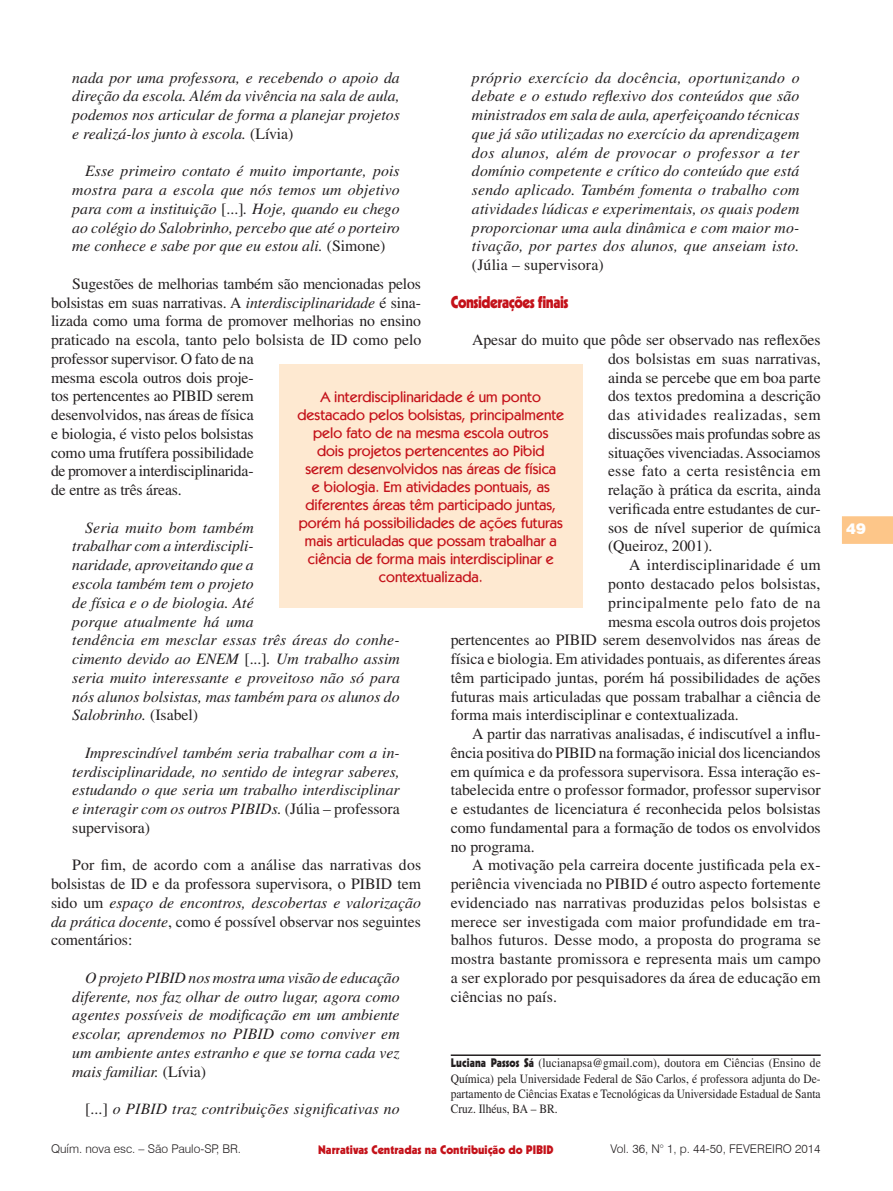
<style>
.page{position:relative;width:893px;height:1191px;background:#fff}
.page>*{position:absolute;margin:0;border:0;box-sizing:border-box;transform-origin:0 0}
.Seção{font:900 16.5px "Kabel";letter-spacing:-.03em;color:#c4121a;scale:.9 1}
.t1{font:15.75px/18.8px "Times";color:#231f20;text-align:justify}
.Citacao{font:italic 15.75px/18.8px "Times";color:#231f20;text-align:justify}
.t2{font:15.75px "Times";letter-spacing:.03em;color:#231f20}
.Olho{font:500 15px/18px "Kabel IT Cby BT";color:#c4121a;text-align:center}
.t3{font:900 15px "Swiss 721 BT";color:#fff}
.Credito_Autor{font:12.75px/15.3px "Times";color:#231f20;text-align:justify;scale:.9 1}
.t4{font:300 12px "Swiss 721 BT";color:#231f20}
.t5{font:900 12px "Kabel";color:#c4121a}
.s1{font-style:normal}
.s2{font-style:italic}
.s3{font-family:"Kabel";font-weight:900;font-size:12px}
</style>
<div class="page">
<svg style="left:842px;top:516px;width:51px;height:28px"></svg>
<hr style="left:451px;top:1054px;width:370px;height:2px;background:#231f20">
<div style="left:279px;top:364px;width:303px;height:244px;background:#fee9d1"></div>
<p class="Citacao" style="left:72px;top:68px;width:329px">nada por uma professora, e recebendo o apoio da direção da escola. Além da vivência na sala de aula, podemos nos articular de forma a planejar projetos e realizá-los junto à escola. <span class="s1">(Lívia)</span></p>
<p class="Citacao" style="left:72px;top:162px;width:329px;text-indent:13px">Esse primeiro contato é muito importante, pois mostra para a escola que nós temos um objetivo para com a instituição <span class="s1">[...]</span>. Hoje, quando eu chego ao colégio do Salobrinho, percebo que até o porteiro me conhece e sabe por que eu estou ali. <span class="s1">(Simone)</span></p>
<p class="t1" style="left:51px;top:274px;width:372px;text-align:left;text-indent:21px">Sugestões de melhorias também são mencionadas pelos bolsistas em suas narrativas. A <span class="s2">interdisciplinaridade</span> é sina&shy;lizada como uma forma de promover melhorias no ensino praticado na escola, tanto pelo bolsista de ID como pelo professor supervisor. O fato de na<br>mesma escola outros dois proje-<br>tos pertencentes ao PIBID serem<br>desenvolvidos, nas áreas de física<br>e biologia, é visto pelos bolsistas<br>como uma frutífera possibilidade<br>de promover a interdisciplinarida-<br>de entre as três áreas.</p>
<p class="Citacao" style="left:72px;top:518px;width:329px;text-align:left;text-indent:13px">Seria muito bom também<br>trabalhar com a interdiscipli-<br>naridade, aproveitando que a<br>escola também tem o projeto<br>de física e o de biologia. Até<br>porque atualmente há uma<br>tendência em mesclar essas três áreas do conhe&shy;cimento devido ao ENEM <span class="s1">[...]</span>. Um trabalho assim seria muito interessante e proveitoso não só para nós alunos bolsistas, mas também para os alunos do Salobrinho. <span class="s1">(Isabel)</span></p>
<p class="Citacao" style="left:72px;top:743px;width:329px;text-indent:13px">Imprescindível também seria trabalhar com a in&shy;terdisciplinaridade, no sentido de integrar saberes, estudando o que seria um trabalho interdisciplinar e interagir com os outros PIBIDs. <span class="s1">(Júlia – professora supervisora)</span></p>
<p class="t1" style="left:51px;top:855px;width:372px;text-indent:21px">Por fim, de acordo com a análise das narrativas dos bolsistas de ID e da professora supervisora, o PIBID tem sido um <span class="s2">espaço de encontros, descobertas e valorização da prática docente</span>, como é possível observar nos seguintes comentários:</p>
<p class="Citacao" style="left:72px;top:968px;width:329px;text-indent:13px">O projeto PIBID nos mostra uma visão de educação diferente, nos faz olhar de outro lugar, agora como agentes possíveis de modificação em um ambiente escolar, aprendemos no PIBID como conviver em um ambiente antes estranho e que se torna cada vez mais familiar. <span class="s1">(Lívia)</span></p>
<p class="Citacao" style="left:85px;top:1099px;width:316px"><span class="s1">[...]</span> o PIBID traz contribuições significativas no</p>
<p class="Citacao" style="left:472px;top:68px;width:329px">próprio exercício da docência, oportunizando o debate e o estudo reflexivo dos conteúdos que são ministrados em sala de aula, aperfeiçoando técnicas que já são utilizadas no exercício da aprendizagem dos alunos, além de provocar o professor a ter domínio competente e crítico do conteúdo que está sendo aplicado. Também fomenta o trabalho com atividades lúdicas e experimentais, os quais podem proporcionar uma aula dinâmica e com maior mo&shy;tivação, por partes dos alunos, que anseiam isto. <span class="s1">(Júlia – supervisora)</span></p>
<p class="Seção" style="left:451px;top:291px;width:132px">Considerações finais</p>
<p class="t1" style="left:608px;top:330px;width:214px;text-indent:-136px">Apesar do muito que pôde ser observado nas reflexões dos bolsistas em suas narrativas, ainda se percebe que em boa parte dos textos predomina a descrição das atividades realizadas, sem discussões mais profundas sobre as situações vivenciadas. Associamos esse fato a certa resistência em relação à prática da escrita, ainda verificada entre estudantes de cur&shy;sos de nível superior de química (Queiroz, 2001).</p>
<p class="t1" style="left:629px;top:555px;width:193px">A interdisciplinaridade é um</p>
<p class="t1" style="left:608px;top:574px;width:214px">ponto destacado pelos bolsistas,</p>
<p class="t2" style="left:608px;top:593px;width:214px">principalmente pelo fato de na</p>
<p class="t1" style="left:608px;top:612px;width:214px">mesma escola outros dois projetos</p>
<p class="t1" style="left:451px;top:630px;width:371px">pertencentes ao PIBID serem desenvolvidos nas áreas de</p>
<p class="t1" style="left:451px;top:649px;width:372px">física e biologia. Em atividades pontuais, as diferentes áreas</p>
<p class="t1" style="left:451px;top:668px;width:371px">têm participado juntas, porém há possibilidades de ações</p>
<p class="t1" style="left:451px;top:687px;width:371px">futuras mais articuladas que possam trabalhar a ciência de</p>
<p class="t1" style="left:451px;top:705px;width:290px">forma mais interdisciplinar e contextualizada.</p>
<p class="t1" style="left:451px;top:724px;width:371px;text-indent:21px">A partir das narrativas analisadas, é indiscutível a influ&shy;ência positiva do PIBID na formação inicial dos licenciandos em química e da professora supervisora. Essa interação es&shy;tabelecida entre o professor formador, professor supervisor e estudantes de licenciatura é reconhecida pelos bolsistas como fundamental para a formação de todos os envolvidos no programa.</p>
<p class="t1" style="left:451px;top:855px;width:371px;text-indent:21px">A motivação pela carreira docente justificada pela ex&shy;periência vivenciada no PIBID é outro aspecto fortemente evidenciado nas narrativas produzidas pelos bolsistas e merece ser investigada com maior profundidade em tra&shy;balhos futuros. Desse modo, a proposta do programa se mostra bastante promissora e representa mais um campo a ser explorado por pesquisadores da área de educação em ciências no país.</p>
<p class="Olho" style="left:297px;top:387px;width:268px">A interdisciplinaridade é um ponto destacado pelos bolsistas, principalmente pelo fato de na mesma escola outros<br>dois projetos pertencentes ao Pibid serem desenvolvidos nas áreas de física<br>e biologia. Em atividades pontuais, as diferentes áreas têm participado juntas, porém há possibilidades de ações futuras mais articuladas que possam trabalhar a ciência de forma mais interdisciplinar e contextualizada.</p>
<p class="Credito_Autor" style="left:451px;top:1055px;width:413px"><span class="s3">Luciana Passos Sá</span> (lucianapsa@gmail.com), doutora em Ciências (Ensino de Química) pela Universidade Federal de São Carlos, é professora adjunta do De&shy;partamento de Ciências Exatas e Tecnológicas da Universidade Estadual de Santa Cruz. Ilhéus, BA – BR.</p>
<p class="t4" style="left:51px;top:1141px;width:192px">Quím. nova esc. – São Paulo-SP, BR.</p>
<p class="t4" style="left:610px;top:1141px;width:212px">Vol. 36, N° 1, p. 44-50, FEVEREIRO 2014</p>
<p class="t5" style="left:318px;top:1141px;width:237px">Narrativas Centradas na Contribuição do PIBID</p>
<p class="t3" style="left:846px;top:519px;width:21px">49</p>
</div>
